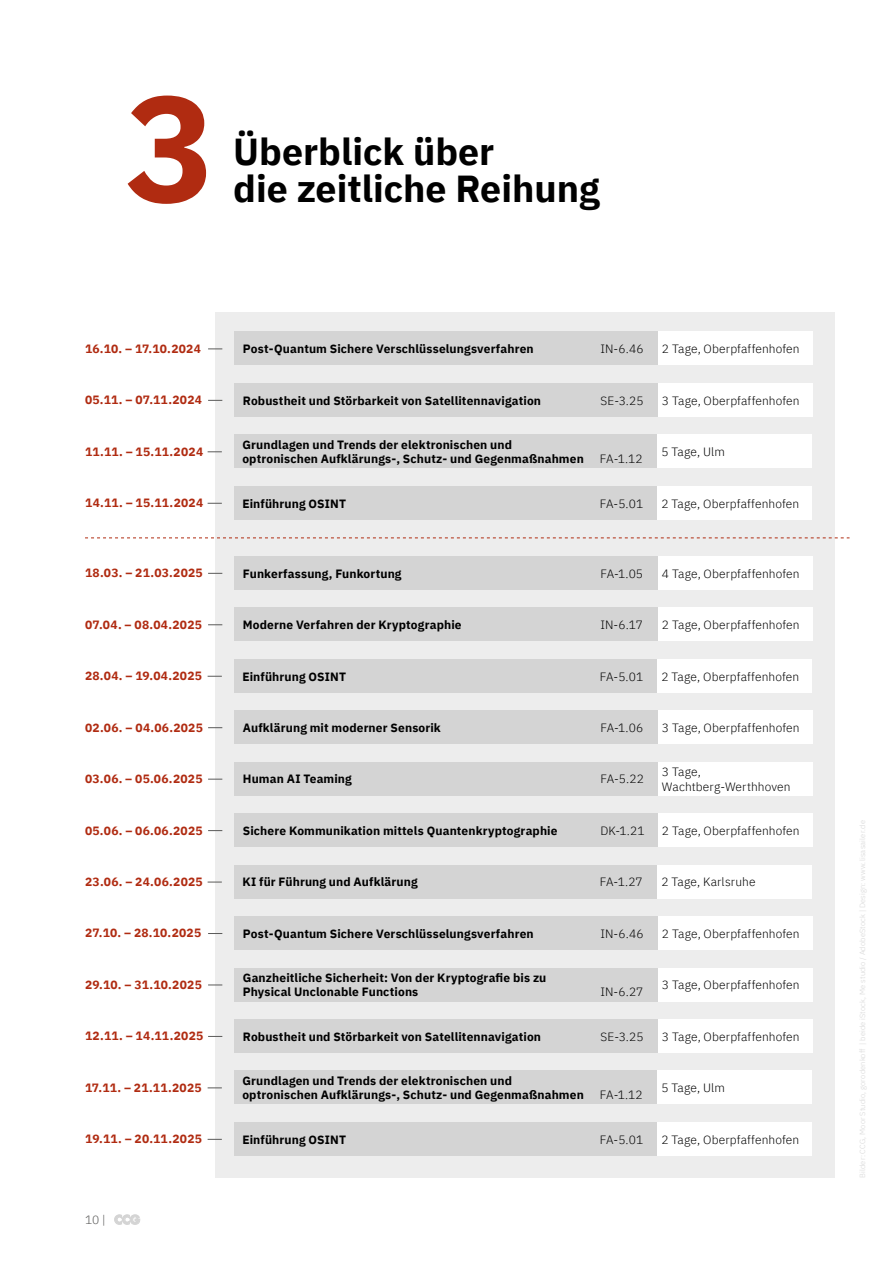
<style>
.page{position:relative;width:893px;height:1263px;background:#fff}
.page>*{position:absolute;margin:0;border:0;box-sizing:border-box;transform-origin:0 0}
.t1{font:700 150px "IBM Plex Sans";color:#b02b11}
.t2{font:700 37.5px "IBM Plex Sans";color:#000}
.t3{font:700 12px/14.4px "IBM Plex Sans";letter-spacing:.01em;color:#000}
.t4{font:300 12px/14.4px "IBM Plex Sans";letter-spacing:.01em;color:#000}
.t5{font:700 12px "IBM Plex Sans";letter-spacing:.02em;color:#b02b11}
.t6{font:300 12px "IBM Plex Sans";color:#5a5a59}
.s1{font-family:"Futura";font-weight:700;color:#d4d4d4}
</style>
<div class="page">
<div style="left:215px;top:313px;width:619px;height:865px;background:#ededed"></div>
<hr style="left:892px;top:316px;width:1px;height:947px;background:#b02b11">
<svg style="left:208px;top:348px;width:14px;height:1px"></svg>
<div style="left:234px;top:332px;width:424px;height:33px;background:#d4d4d4"></div>
<div style="left:658px;top:332px;width:155px;height:33px;background:#fff"></div>
<svg style="left:208px;top:400px;width:14px;height:1px"></svg>
<div style="left:234px;top:383px;width:424px;height:34px;background:#d4d4d4"></div>
<div style="left:658px;top:383px;width:155px;height:34px;background:#fff"></div>
<svg style="left:208px;top:503px;width:14px;height:1px"></svg>
<div style="left:234px;top:486px;width:423px;height:34px;background:#d4d4d4"></div>
<div style="left:657px;top:486px;width:155px;height:34px;background:#fff"></div>
<svg style="left:208px;top:676px;width:14px;height:1px"></svg>
<div style="left:234px;top:659px;width:423px;height:34px;background:#d4d4d4"></div>
<div style="left:657px;top:659px;width:155px;height:34px;background:#fff"></div>
<svg style="left:208px;top:1139px;width:14px;height:1px"></svg>
<div style="left:234px;top:1122px;width:423px;height:34px;background:#d4d4d4"></div>
<div style="left:657px;top:1122px;width:155px;height:34px;background:#fff"></div>
<svg style="left:208px;top:882px;width:14px;height:1px"></svg>
<div style="left:234px;top:865px;width:423px;height:33px;background:#d4d4d4"></div>
<div style="left:657px;top:865px;width:155px;height:33px;background:#fff"></div>
<svg style="left:208px;top:451px;width:14px;height:1px"></svg>
<div style="left:234px;top:435px;width:423px;height:33px;background:#d4d4d4"></div>
<div style="left:657px;top:435px;width:155px;height:33px;background:#fff"></div>
<svg style="left:208px;top:1087px;width:14px;height:1px"></svg>
<div style="left:234px;top:1071px;width:423px;height:33px;background:#d4d4d4"></div>
<div style="left:657px;top:1071px;width:155px;height:33px;background:#fff"></div>
<svg style="left:208px;top:624px;width:14px;height:1px"></svg>
<div style="left:234px;top:608px;width:443px;height:33px;background:#d4d4d4"></div>
<div style="left:658px;top:608px;width:155px;height:33px;background:#fff"></div>
<svg style="left:208px;top:830px;width:14px;height:1px"></svg>
<div style="left:234px;top:813px;width:424px;height:34px;background:#d4d4d4"></div>
<div style="left:658px;top:813px;width:155px;height:34px;background:#fff"></div>
<svg style="left:208px;top:933px;width:14px;height:1px"></svg>
<div style="left:234px;top:916px;width:424px;height:34px;background:#d4d4d4"></div>
<div style="left:658px;top:916px;width:155px;height:34px;background:#fff"></div>
<svg style="left:208px;top:984px;width:14px;height:1px"></svg>
<div style="left:234px;top:968px;width:424px;height:33px;background:#d4d4d4"></div>
<div style="left:658px;top:968px;width:155px;height:33px;background:#fff"></div>
<svg style="left:208px;top:1036px;width:14px;height:1px"></svg>
<div style="left:234px;top:1019px;width:424px;height:34px;background:#d4d4d4"></div>
<div style="left:658px;top:1019px;width:155px;height:34px;background:#fff"></div>
<svg style="left:208px;top:727px;width:14px;height:1px"></svg>
<div style="left:234px;top:710px;width:424px;height:34px;background:#d4d4d4"></div>
<div style="left:658px;top:710px;width:155px;height:34px;background:#fff"></div>
<svg style="left:208px;top:573px;width:14px;height:1px"></svg>
<div style="left:234px;top:556px;width:424px;height:34px;background:#d4d4d4"></div>
<div style="left:658px;top:556px;width:155px;height:34px;background:#fff"></div>
<svg style="left:208px;top:779px;width:14px;height:1px"></svg>
<div style="left:234px;top:762px;width:424px;height:33px;background:#d4d4d4"></div>
<div style="left:658px;top:762px;width:155px;height:33px;background:#fff"></div>
<svg style="left:85px;top:537px;width:764px;height:1px"></svg>
<h1 class="t1" style="left:125px;top:30px;width:91px">3</h1>
<h2 class="t2" style="left:233px;top:121px;width:263px">Überblick über</h2>
<h2 class="t2" style="left:233px;top:159px;width:368px">die zeitliche Reihung</h2>
<p class="t5" style="left:85px;top:339px;width:117px">16.10. – 17.10.2024</p>
<p class="t3" style="left:243px;top:341px;width:292px">Post-Quantum Sichere Verschlüsselungsverfahren</p>
<p class="t4" style="left:600px;top:341px;width:45px">IN-6.46</p>
<p class="t4" style="left:662px;top:341px;width:139px">2 Tage, Oberpfaffenhofen</p>
<p class="t5" style="left:85px;top:390px;width:119px">05.11. – 07.11.2024</p>
<p class="t3" style="left:243px;top:392px;width:300px">Robustheit und Störbarkeit von Satellitennavigation</p>
<p class="t4" style="left:600px;top:392px;width:45px">SE-3.25</p>
<p class="t4" style="left:662px;top:392px;width:139px">3 Tage, Oberpfaffenhofen</p>
<p class="t3" style="left:242px;top:436px;width:343px">Grundlagen und Trends der elektronischen und optronischen Aufklärungs-, Schutz- und Gegenmaßnahmen</p>
<p class="t5" style="left:85px;top:442px;width:120px">11.11. – 15.11.2024</p>
<p class="t4" style="left:661px;top:444px;width:65px">5 Tage, Ulm</p>
<p class="t4" style="left:600px;top:451px;width:44px">FA-1.12</p>
<p class="t5" style="left:85px;top:493px;width:120px">14.11. – 15.11.2024</p>
<p class="t3" style="left:242px;top:495px;width:105px">Einführung OSINT</p>
<p class="t4" style="left:600px;top:495px;width:45px">FA-5.01</p>
<p class="t4" style="left:661px;top:495px;width:139px">2 Tage, Oberpfaffenhofen</p>
<p class="t5" style="left:85px;top:563px;width:119px">18.03. – 21.03.2025</p>
<p class="t3" style="left:243px;top:565px;width:160px">Funkerfassung, Funkortung</p>
<p class="t4" style="left:600px;top:565px;width:44px">FA-1.05</p>
<p class="t4" style="left:662px;top:565px;width:139px">4 Tage, Oberpfaffenhofen</p>
<p class="t5" style="left:85px;top:615px;width:119px">07.04. – 08.04.2025</p>
<p class="t3" style="left:243px;top:617px;width:220px">Moderne Verfahren der Kryptographie</p>
<p class="t4" style="left:600px;top:617px;width:44px">IN-6.17</p>
<p class="t4" style="left:662px;top:617px;width:139px">2 Tage, Oberpfaffenhofen</p>
<p class="t5" style="left:85px;top:666px;width:119px">28.04. – 19.04.2025</p>
<p class="t3" style="left:242px;top:668px;width:105px">Einführung OSINT</p>
<p class="t4" style="left:600px;top:668px;width:45px">FA-5.01</p>
<p class="t4" style="left:661px;top:668px;width:139px">2 Tage, Oberpfaffenhofen</p>
<p class="t5" style="left:85px;top:718px;width:119px">02.06. – 04.06.2025</p>
<p class="t3" style="left:243px;top:719px;width:200px">Aufklärung mit moderner Sensorik</p>
<p class="t4" style="left:600px;top:719px;width:44px">FA-1.06</p>
<p class="t4" style="left:662px;top:719px;width:139px">3 Tage, Oberpfaffenhofen</p>
<p class="t5" style="left:85px;top:769px;width:119px">03.06. – 05.06.2025</p>
<p class="t3" style="left:243px;top:771px;width:110px">Human AI Teaming</p>
<p class="t4" style="left:600px;top:771px;width:45px">FA-5.22</p>
<p class="t4" style="left:662px;top:764px;width:130px">3 Tage,<br>Wachtberg-Werthhoven</p>
<p class="t5" style="left:85px;top:821px;width:119px">05.06. – 06.06.2025</p>
<p class="t3" style="left:243px;top:822px;width:316px">Sichere Kommunikation mittels Quantenkryptographie</p>
<p class="t4" style="left:600px;top:822px;width:46px">DK-1.21</p>
<p class="t4" style="left:662px;top:822px;width:139px">2 Tage, Oberpfaffenhofen</p>
<p class="t5" style="left:85px;top:872px;width:119px">23.06. – 24.06.2025</p>
<p class="t3" style="left:242px;top:874px;width:177px">KI für Führung und Aufklärung</p>
<p class="t4" style="left:600px;top:874px;width:44px">FA-1.27</p>
<p class="t4" style="left:661px;top:874px;width:96px">2 Tage, Karlsruhe</p>
<p class="t5" style="left:85px;top:924px;width:118px">27.10. – 28.10.2025</p>
<p class="t3" style="left:243px;top:925px;width:292px">Post-Quantum Sichere Verschlüsselungsverfahren</p>
<p class="t4" style="left:600px;top:925px;width:45px">IN-6.46</p>
<p class="t4" style="left:662px;top:925px;width:139px">2 Tage, Oberpfaffenhofen</p>
<p class="t3" style="left:243px;top:969px;width:305px">Ganzheitliche Sicherheit: Von der Kryptografie bis zu<br>Physical Unclonable Functions</p>
<p class="t5" style="left:85px;top:975px;width:118px">29.10. – 31.10.2025</p>
<p class="t4" style="left:662px;top:977px;width:139px">3 Tage, Oberpfaffenhofen</p>
<p class="t4" style="left:600px;top:984px;width:45px">IN-6.27</p>
<p class="t5" style="left:85px;top:1026px;width:120px">12.11. – 14.11.2025</p>
<p class="t3" style="left:243px;top:1028px;width:300px">Robustheit und Störbarkeit von Satellitennavigation</p>
<p class="t4" style="left:600px;top:1028px;width:45px">SE-3.25</p>
<p class="t4" style="left:662px;top:1028px;width:139px">3 Tage, Oberpfaffenhofen</p>
<p class="t3" style="left:242px;top:1072px;width:343px">Grundlagen und Trends der elektronischen und optronischen Aufklärungs-, Schutz- und Gegenmaßnahmen</p>
<p class="t5" style="left:85px;top:1078px;width:118px">17.11. – 21.11.2025</p>
<p class="t4" style="left:661px;top:1080px;width:65px">5 Tage, Ulm</p>
<p class="t4" style="left:600px;top:1087px;width:44px">FA-1.12</p>
<p class="t5" style="left:85px;top:1129px;width:118px">19.11. – 20.11.2025</p>
<p class="t3" style="left:242px;top:1131px;width:105px">Einführung OSINT</p>
<p class="t4" style="left:600px;top:1131px;width:45px">FA-5.01</p>
<p class="t4" style="left:661px;top:1131px;width:139px">2 Tage, Oberpfaffenhofen</p>
<p class="t6" style="left:85px;top:1211px;width:57px">10 | <span class="s1">CCG</span></p>
</div>
